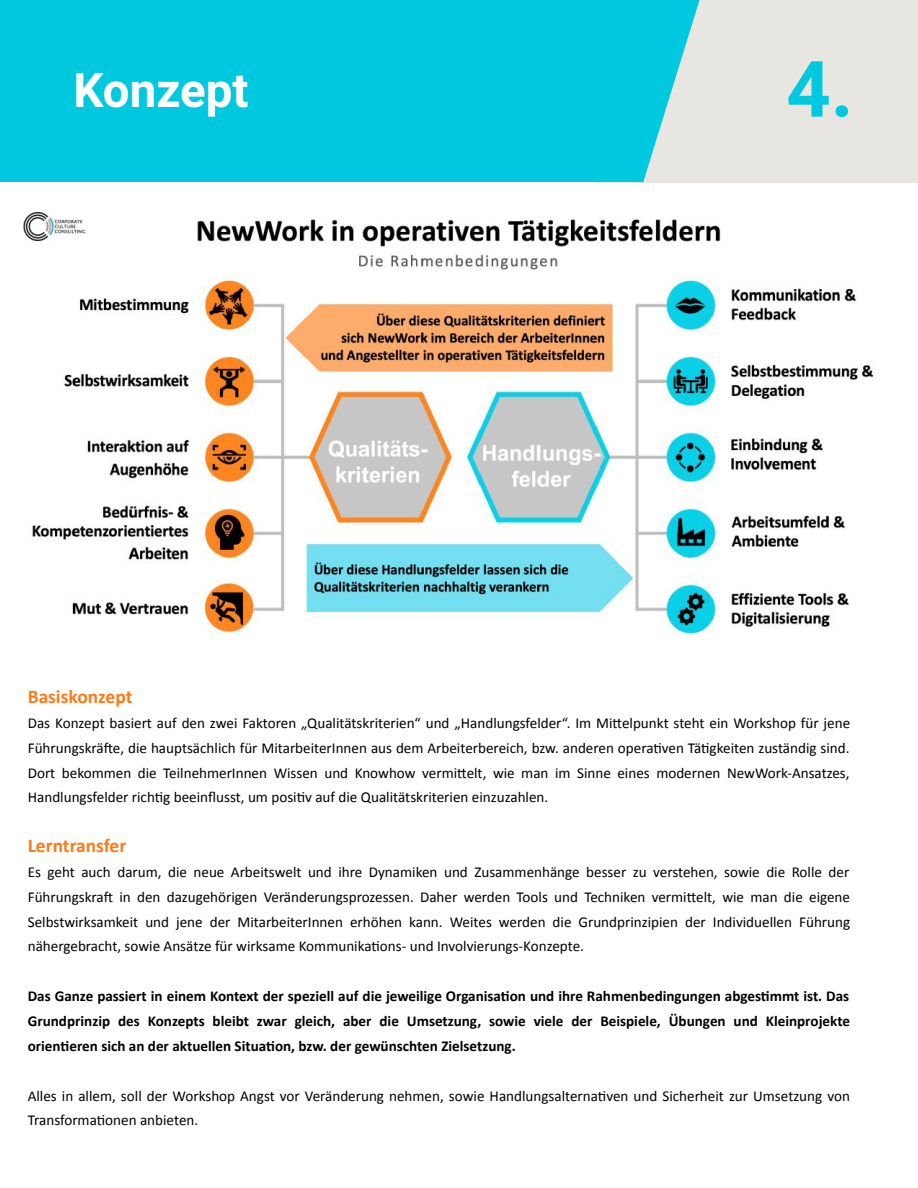
<style>
.page{position:relative;width:918px;height:1188px;background:#fff}
.page>*{position:absolute;margin:0;border:0;box-sizing:border-box;transform-origin:0 0}
.t1{font:700 77.7px "Roboto";color:#00c8df}
.t2{font:700 47.55px "Roboto";color:#fff}
.t3{font:700 19.5px "Calibri";color:#ff7915}
.t4{font:15.15px/24.9px "Calibri";color:#000;text-align:justify}
.t5{font:700 15.15px/24.9px "Calibri";color:#000;text-align:justify}
</style>
<div class="page">
<div style="left:596px;top:0;width:322px;height:183px;background:#e7e6e1"></div>
<div style="left:0;top:0;width:8px;height:182px;background:#00c8df"></div>
<div style="left:7px;top:0;width:630px;height:182px;background:#00c8df"></div>
<svg style="left:637px;top:0;width:63px;height:182px"></svg>
<img style="left:32px;top:218px;width:842px;height:416px">
<img style="left:23px;top:212px;width:65px;height:34px">
<h2 class="t2" style="left:73px;top:63px;width:177px">Konzept</h2>
<h1 class="t1" style="left:786px;top:45px;width:69px">4.</h1>
<p class="t3" style="left:28px;top:688px;width:106px">Basiskonzept</p>
<p class="t4" style="left:28px;top:712px;width:824px">Das Konzept basiert auf den zwei Faktoren „Qualitätskriterien“ und „Handlungsfelder“. Im Mittelpunkt steht ein Workshop für jene Führungskräfte, die hauptsächlich für MitarbeiterInnen aus dem Arbeiterbereich, bzw. anderen operativen Tätigkeiten zuständig sind.<br>Dort bekommen die TeilnehmerInnen Wissen und Knowhow vermittelt, wie man im Sinne eines modernen NewWork-Ansatzes, Handlungsfelder richtig beeinfl usst, um positiv auf die Qualitätskriterien einzuzahlen.</p>
<p class="t3" style="left:28px;top:837px;width:100px">Lerntransfer</p>
<p class="t4" style="left:28px;top:861px;width:824px">Es geht auch darum, die neue Arbeitswelt und ihre Dynamiken und Zusammenhänge besser zu verstehen, sowie die Rolle der Führungskraft in den dazugehörigen Veränderungsprozessen. Daher werden Tools und Techniken vermittelt, wie man die eigene Selbstwirksamkeit und jene der MitarbeiterInnen erhöhen kann. Weites werden die Grundprinzipien der Individuellen Führung nähergebracht, sowie Ansätze für wirksame Kommunikations- und Involvierungs-Konzepte.</p>
<p class="t5" style="left:28px;top:985px;width:824px">Das Ganze passiert in einem Kontext der speziell auf die jeweilige Organisation und ihre Rahmenbedingungen abgestimmt ist. Das Grundprinzip des Konzepts bleibt zwar gleich, aber die Umsetzung, sowie viele der Beispiele, Übungen und Kleinprojekte orientieren sich an der aktuellen Situation, bzw. der gewünschten Zielsetzung.</p>
<p class="t4" style="left:28px;top:1084px;width:824px">Alles in allem, soll der Workshop Angst vor Veränderung nehmen, sowie Handlungsalternativen und Sicherheit zur Umsetzung von<br>Transformationen anbieten.</p>
</div>
